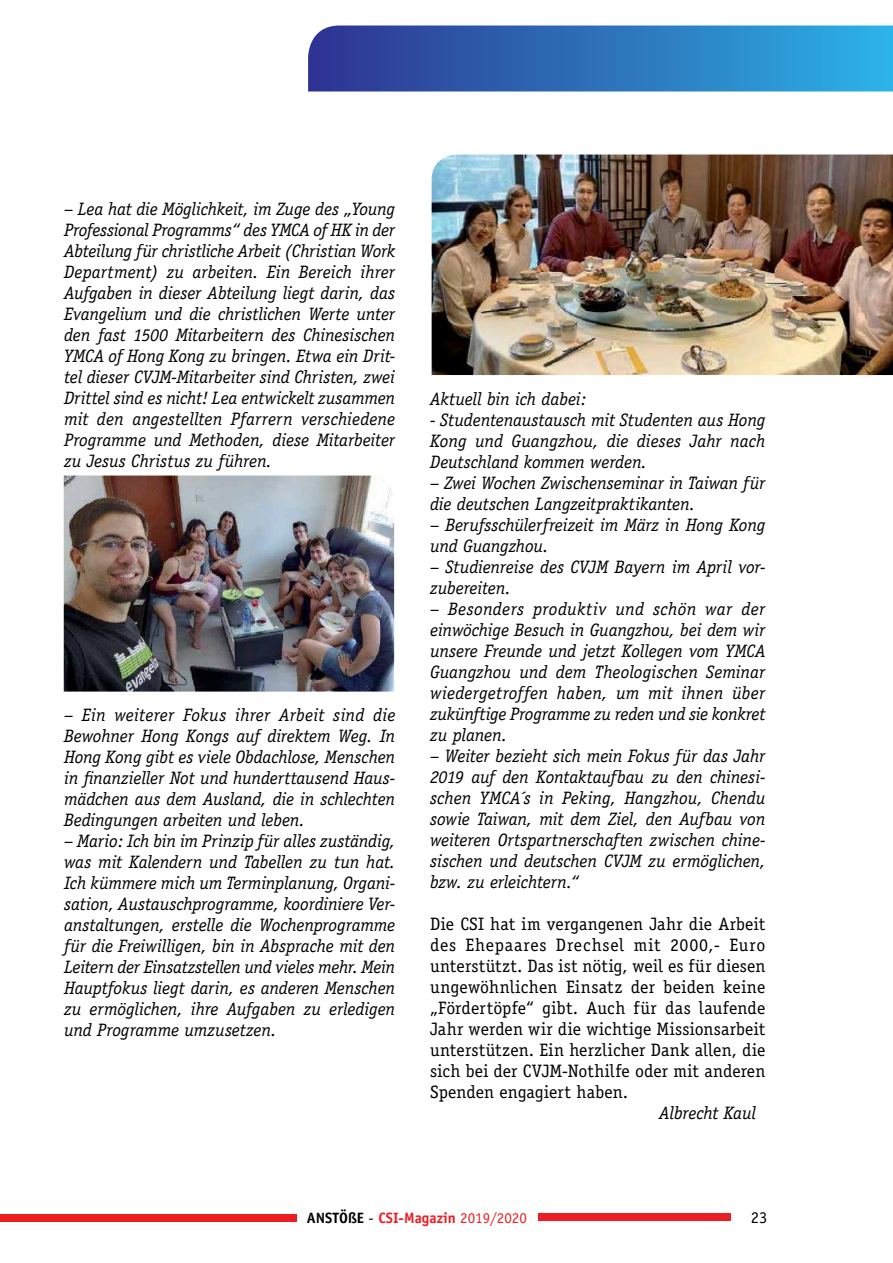
<style>
.page{position:relative;width:893px;height:1263px;background:#fff}
.page>*{position:absolute;margin:0;border:0;box-sizing:border-box;transform-origin:0 0}
.t1{font:italic 18px/21px "Officina Serif";letter-spacing:-.01em;color:#000;text-align:justify}
.t2{font:18px/21px "Officina Serif";letter-spacing:.005em;color:#000;text-align:justify}
.t3{font:16.5px "Officina Serif";color:#000}
.t4{font:700 15px "Officina Sans";color:#ed1d24}
.s1{color:#000}
.s2{font-weight:400;color:#000}
.s3{font-weight:400}
</style>
<div class="page">
<svg style="left:308px;top:26px;width:585px;height:66px;background:#3074bb"></svg>
<div style="left:0;top:1214px;width:297px;height:7px;background:#ed1d24"></div>
<div style="left:538px;top:1213px;width:193px;height:8px;background:#ed1d24"></div>
<img style="left:64px;top:476px;width:330px;height:216px">
<img style="left:432px;top:155px;width:461px;height:220px">
<p class="t1" style="left:64px;top:198px;width:333px">– Lea hat die Möglichkeit, im Zuge des „Young Professional Programms“ des YMCA of HK in der Abteilung für christliche Arbeit (Christian Work Department) zu arbeiten. Ein Bereich ihrer Aufgaben in dieser Abteilung liegt darin, das Evangelium und die christlichen Werte unter den fast 1500 Mitarbeitern des Chinesischen YMCA of Hong Kong zu bringen. Etwa ein Drit&shy;tel dieser CVJM-Mitarbeiter sind Christen, zwei Drittel sind es nicht! Lea entwickelt zusammen mit den angestellten Pfarrern verschiedene Programme und Methoden, diese Mitarbeiter zu Jesus Christus zu führen.</p>
<p class="t1" style="left:64px;top:705px;width:333px">– Ein weiterer Fokus ihrer Arbeit sind die Bewohner Hong Kongs auf direktem Weg. In Hong Kong gibt es viele Obdachlose, Menschen in finanzieller Not und hunderttausend Haus&shy;mädchen aus dem Ausland, die in schlechten Bedingungen arbeiten und leben.</p>
<p class="t1" style="left:64px;top:831px;width:333px">– Mario: Ich bin im Prinzip für alles zuständig, was mit Kalendern und Tabellen zu tun hat.<br>Ich kümmere mich um Terminplanung, Organi&shy;sation, Austauschprogramme, koordiniere Ver&shy;anstaltungen, erstelle die Wochenprogramme für die Freiwilligen, bin in Absprache mit den Leitern der Einsatzstellen und vieles mehr. Mein Hauptfokus liegt darin, es anderen Menschen zu ermöglichen, ihre Aufgaben zu erledigen und Programme umzusetzen.</p>
<p class="t1" style="left:430px;top:388px;width:158px">Aktuell bin ich dabei:</p>
<p class="t1" style="left:430px;top:409px;width:337px">- Studentenaustausch mit Studenten aus Hong Kong und Guangzhou, die dieses Jahr nach Deutschland kommen werden.</p>
<p class="t1" style="left:430px;top:472px;width:337px">– Zwei Wochen Zwischenseminar in Taiwan für die deutschen Langzeitpraktikanten.</p>
<p class="t1" style="left:430px;top:514px;width:337px">– Berufsschülerfreizeit im März in Hong Kong und Guangzhou.</p>
<p class="t1" style="left:430px;top:556px;width:337px">– Studienreise des CVJM Bayern im April vor&shy;zubereiten.</p>
<p class="t1" style="left:430px;top:598px;width:337px">– Besonders produktiv und schön war der einwöchige Besuch in Guangzhou, bei dem wir unsere Freunde und jetzt Kollegen vom YMCA Guangzhou und dem Theologischen Seminar wiedergetroffen haben, um mit ihnen über zukünftige Programme zu reden und sie konkret zu planen.</p>
<p class="t1" style="left:430px;top:745px;width:337px">– Weiter bezieht sich mein Fokus für das Jahr 2019 auf den Kontaktaufbau zu den chinesi&shy;schen YMCA´s in Peking, Hangzhou, Chendu sowie Taiwan, mit dem Ziel, den Aufbau von weiteren Ortspartnerschaften zwischen chine&shy;sischen und deutschen CVJM zu ermöglichen, bzw. zu erleichtern.“</p>
<p class="t2" style="left:430px;top:913px;width:337px">Die CSI hat im vergangenen Jahr die Arbeit des Ehepaares Drechsel mit 2000,- Euro unterstützt. Das ist nötig, weil es für diesen ungewöhnlichen Einsatz der beiden keine „Fördertöpfe“ gibt. Auch für das laufende Jahr werden wir die wichtige Missionsarbeit unterstützen. Ein herzlicher Dank allen, die sich bei der CVJM-Nothilfe oder mit anderen Spenden engagiert haben.</p>
<p class="t1" style="left:659px;top:1102px;width:98px">Albrecht Kaul</p>
<p class="t4" style="left:307px;top:1209px;width:221px"><span class="s1">ANSTÖßE</span> <span class="s2">-</span> CSI-Magazin <span class="s3">2019/2020</span></p>
<p class="t3" style="left:751px;top:1208px;width:18px">23</p>
</div>
